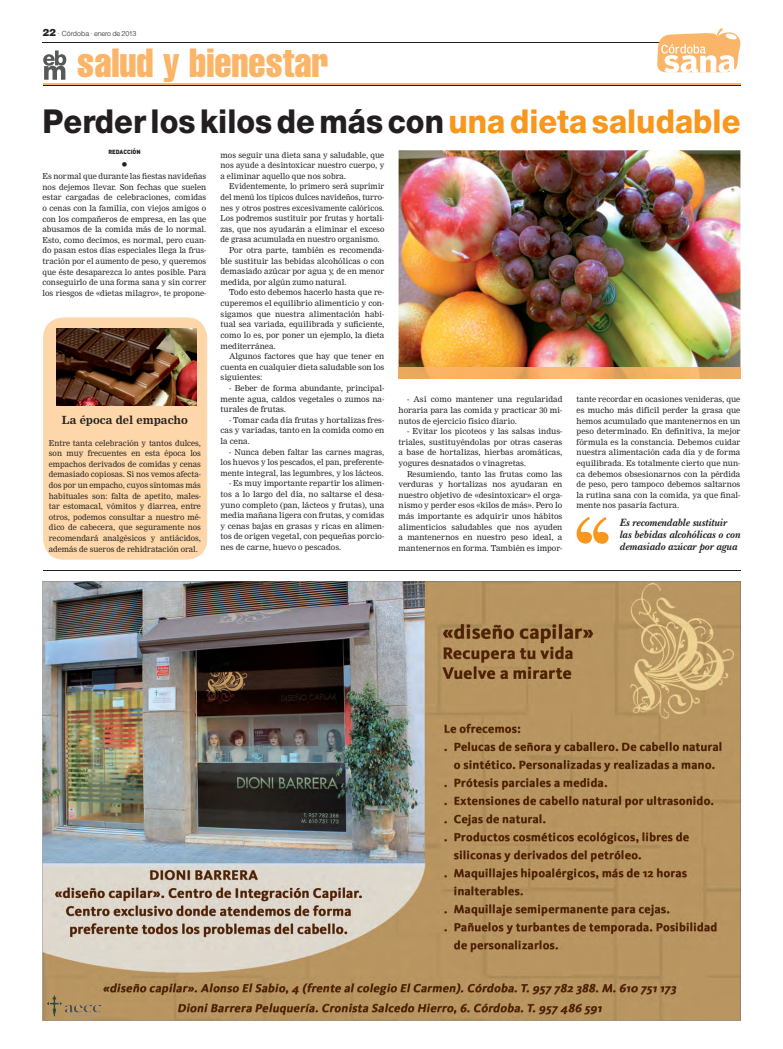
<style>
.page{position:relative;width:783px;height:1049px;background:#fff}
.page>*{position:absolute;margin:0;border:0;box-sizing:border-box;transform-origin:0 0}
.t1{font:extra-condensed 40px "Helvetica";color:#fbb568}
.t2{font:800 33px "Helvetica Neue";color:#231f20;scale:.93 1}
.t3{font:14px "DIN";color:#231f20}
.t4{font:italic 700 11px/12px "New Baskerville";color:#231f20;scale:.96 1}
.t5{font:700 11px "Nimrod";color:#231f20}
.t6{font:8px/10.6px "Nimrod";color:#231f20;text-align:justify}
.t7{font:8px "Nimrod";color:#231f20;scale:.96 1}
.t8{font:300 7px "Helvetica";letter-spacing:-.025em;color:#231f20}
.t9{font:900 6px "DIN";color:#231f20}
.s1{font-weight:900;font-size:10px}
.s2{color:#f7971d}
</style>
<div class="page">
<hr style="left:43px;top:42px;width:644px;height:1px;background:#231f20">
<svg style="left:657px;top:28px;width:83px;height:45px"></svg>
<hr style="left:43px;top:83px;width:697px;height:2px;background:#fbb568">
<hr style="left:43px;top:85px;width:697px;height:1px;background:#231f20">
<hr style="left:43px;top:570px;width:697px;height:1px;background:#231f20">
<svg style="left:43px;top:50px;width:23px;height:30px"></svg>
<img style="left:42px;top:581px;width:698px;height:440px">
<img style="left:398px;top:150px;width:342px;height:218px">
<img style="left:398px;top:368px;width:342px;height:10px">
<img style="left:50px;top:995px;width:9px;height:22px">
<svg style="left:60px;top:1001px;width:42px;height:15px"></svg>
<svg style="left:576px;top:517px;width:32px;height:27px"></svg>
<div style="left:43px;top:317px;width:164px;height:243px;background:#fdd7aa"></div>
<img style="left:56px;top:329px;width:141px;height:76px">
<p class="t8" style="left:43px;top:31px;width:95px"><span class="s1">22</span> · Córdoba · enero de 2013</p>
<h1 class="t1" style="left:77px;top:48px;width:253px">salud y bienestar</h1>
<h2 class="t2" style="left:43px;top:109px;width:751px">Perder los kilos de más con <span class="s2">una dieta saludable</span></h2>
<p class="t9" style="left:108px;top:150px;width:34px">REDACCIÓN</p>
<h3 class="t3" style="left:121px;top:159px;width:9px">•</h3>
<p class="t6" style="left:43px;top:172px;width:165px">Es normal que durante las fiestas navideñas nos dejemos llevar. Son fechas que suelen estar cargadas de celebraciones, comidas o cenas con la familia, con viejos amigos o con los compañeros de empresa, en las que abusamos de la comida más de lo normal.<br>Esto, como decimos, es normal, pero cuan&shy;do pasan estos días especiales llega la frus&shy;tración por el aumento de peso, y queremos que éste desaparezca lo antes posible. Para conseguirlo de una forma sana y sin correr los riesgos de «dietas milagro», te propone-</p>
<p class="t6" style="left:220px;top:150px;width:165px">mos seguir una dieta sana y saludable, que nos ayude a desintoxicar nuestro cuerpo, y a eliminar aquello que nos sobra.</p>
<p class="t7" style="left:229px;top:183px;width:163px">Evidentemente, lo primero será suprimir</p>
<p class="t7" style="left:220px;top:194px;width:172px">del menú los típicos dulces navideños, turro-</p>
<p class="t7" style="left:220px;top:205px;width:172px">nes y otros postres excesivamente calóricos.</p>
<p class="t7" style="left:220px;top:215px;width:172px">Los podremos sustituir por frutas y hortali-</p>
<p class="t7" style="left:220px;top:226px;width:172px">zas, que nos ayudarán a eliminar el exceso</p>
<p class="t7" style="left:220px;top:236px;width:167px">de grasa acumulada en nuestro organismo.</p>
<p class="t6" style="left:229px;top:245px;width:157px">Por otra parte, también es recomenda-</p>
<p class="t6" style="left:220px;top:256px;width:165px">ble sustituir las bebidas alcohólicas o con</p>
<p class="t6" style="left:220px;top:267px;width:165px">demasiado azúcar por agua y, de en menor</p>
<p class="t6" style="left:220px;top:277px;width:128px">medida, por algún zumo natural.</p>
<p class="t6" style="left:229px;top:288px;width:157px">Todo esto debemos hacerlo hasta que re-</p>
<p class="t6" style="left:220px;top:298px;width:165px">cuperemos el equilibrio alimenticio y con-</p>
<p class="t6" style="left:220px;top:309px;width:165px">sigamos que nuestra alimentación habi-</p>
<p class="t6" style="left:220px;top:320px;width:165px">tual sea variada, equilibrada y suficiente,</p>
<p class="t6" style="left:220px;top:330px;width:165px">como lo es, por poner un ejemplo, la dieta</p>
<p class="t6" style="left:220px;top:341px;width:57px">mediterránea.</p>
<p class="t6" style="left:229px;top:351px;width:157px">Algunos factores que hay que tener en</p>
<p class="t6" style="left:220px;top:362px;width:165px">cuenta en cualquier dieta saludable son los</p>
<p class="t6" style="left:220px;top:373px;width:43px">siguientes:</p>
<p class="t6" style="left:220px;top:383px;width:165px;text-indent:9px">- Beber de forma abundante, principal&shy;mente agua, caldos vegetales o zumos na&shy;turales de frutas.</p>
<p class="t6" style="left:220px;top:415px;width:165px;text-indent:9px">- Tomar cada día frutas y hortalizas fres&shy;cas y variadas, tanto en la comida como en la cena.</p>
<p class="t6" style="left:220px;top:447px;width:165px;text-indent:9px">- Nunca deben faltar las carnes magras, los huevos y los pescados, el pan, preferente&shy;mente integral, las legumbres, y los lácteos.</p>
<p class="t6" style="left:220px;top:479px;width:165px;text-indent:9px">- Es muy importante repartir los alimen&shy;tos a lo largo del día, no saltarse el desa&shy;yuno completo (pan, lácteos y frutas), una media mañana ligera con frutas, y comidas y cenas bajas en grasas y ricas en alimen&shy;tos de origen vegetal, con pequeñas porcio&shy;nes de carne, huevo o pescados.</p>
<p class="t6" style="left:398px;top:395px;width:165px;text-indent:9px">- Así como mantener una regularidad horaria para las comida y practicar 30 mi&shy;nutos de ejercicio físico diario.</p>
<p class="t6" style="left:398px;top:427px;width:165px;text-indent:9px">- Evitar los picoteos y las salsas indus&shy;triales, sustituyéndolas por otras caseras a base de hortalizas, hierbas aromáticas, yogures desnatados o vinagretas.</p>
<p class="t6" style="left:398px;top:469px;width:165px;text-indent:9px">Resumiendo, tanto las frutas como las verduras y hortalizas nos ayudaran en nuestro objetivo de «desintoxicar» el orga&shy;nismo y perder esos «kilos de más». Pero lo más importante es adquirir unos hábitos alimenticios saludables que nos ayuden a mantenernos en nuestro peso ideal, a mantenernos en forma. También es impor-</p>
<p class="t6" style="left:576px;top:395px;width:165px">tante recordar en ocasiones venideras, que es mucho más difícil perder la grasa que hemos acumulado que mantenernos en un peso determinado. En definitiva, la mejor fórmula es la constancia. Debemos cuidar nuestra alimentación cada día y de forma equilibrada. Es totalmente cierto que nun&shy;ca debemos obsesionarnos con la pérdida de peso, pero tampoco debemos saltarnos la rutina sana con la comida, ya que final&shy;mente nos pasaría factura.</p>
<h3 class="t4" style="left:619px;top:518px;width:127px">Es recomendable sustituir las bebidas alcohólicas o con demasiado azúcar por agua</h3>
<h3 class="t5" style="left:62px;top:416px;width:128px">La época del empacho</h3>
<p class="t6" style="left:49px;top:438px;width:154px">Entre tanta celebración y tantos dulces, son muy frecuentes en esta época los empachos derivados de comidas y cenas demasiado copiosas. Si nos vemos afecta&shy;dos por un empacho, cuyos síntomas más habituales son: falta de apetito, males&shy;tar estomacal, vómitos y diarrea, entre otros, podemos consultar a nuestro mé&shy;dico de cabecera, que seguramente nos recomendará analgésicos y antiácidos, además de sueros de rehidratación oral.</p>
</div>
